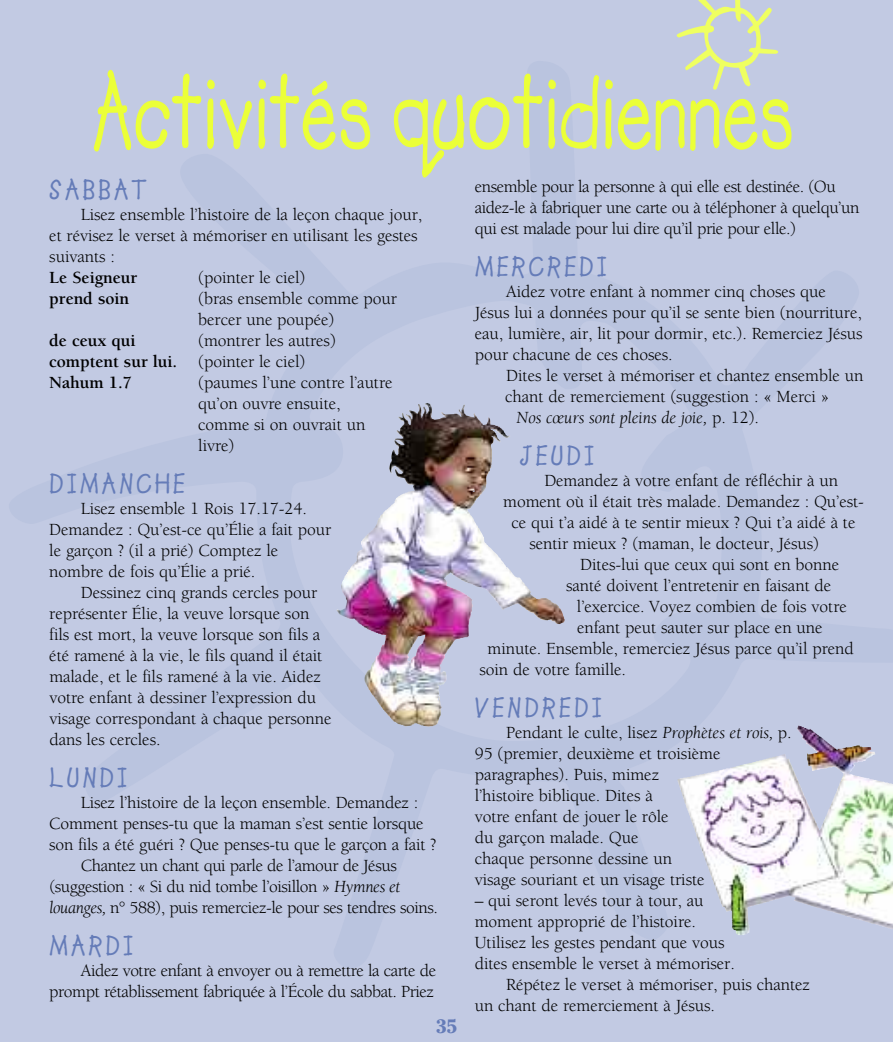
<style>
.page{position:relative;width:893px;height:1042px;background:#c2cae3}
.page>*{position:absolute;margin:0;border:0;box-sizing:border-box;transform-origin:0 0}
.t1{font:105px "Lemonade ICG Bold";color:#ebff38;scale:.75 1}
.t2{font:28px "Lemonade ICG Bold";letter-spacing:.1em;color:#657cb8}
.t3{font:700 19.25px "Cheltenham";color:#657cb8}
.t4{font:17.5px/21px "Berkeley";letter-spacing:-.005em;color:#000}
.t5{font:17.5px/21px "Berkeley";letter-spacing:-.025em;color:#000;text-align:right}
.t6{font:italic 17.5px "Berkeley";letter-spacing:-.005em;color:#000}
.t7{font:700 17.5px "Berkeley";letter-spacing:-.005em;color:#000}
.s1{font-style:normal}
.s2{font-style:italic}
.s3{font-weight:700}
</style>
<div class="page">
<svg style="left:337px;top:403px;width:556px;height:532px"></svg>
<svg style="left:677px;top:0;width:101px;height:90px"></svg>
<img style="left:389px;top:403px;width:40px;height:70px">
<img style="left:798px;top:725px;width:91px;height:58px">
<h1 class="t1" style="left:92px;top:49px;width:938px">Activités quotidiennes</h1>
<h2 class="t2" style="left:49px;top:173px;width:100px">SABBAT</h2>
<p class="t4" style="left:49px;top:205px;width:375px;text-indent:32px">Lisez ensemble l’histoire de la leçon chaque jour, et révisez le verset à mémoriser en utilisant les gestes suivants :</p>
<p class="t7" style="left:49px;top:270px;width:89px">Le Seigneur</p>
<p class="t4" style="left:198px;top:268px;width:109px">(pointer le ciel)</p>
<p class="t7" style="left:49px;top:291px;width:81px">prend soin</p>
<p class="t4" style="left:198px;top:289px;width:200px">(bras ensemble comme pour bercer une poupée)</p>
<p class="t7" style="left:49px;top:333px;width:88px">de ceux qui</p>
<p class="t5" style="left:475px;top:177px;width:386px;text-align:left">ensemble pour la personne à qui elle est destinée. (Ou aidez-le à fabriquer une carte ou à téléphoner à quelqu’un qui est malade pour lui dire qu’il prie pour elle.)</p>
<h2 class="t2" style="left:475px;top:250px;width:134px">MERCREDI</h2>
<p class="t4" style="left:475px;top:282px;width:389px;text-indent:31px">Aidez votre enfant à nommer cinq choses que Jésus lui a données pour qu’il se sente bien (nourriture, eau, lumière, air, lit pour dormir, etc.). Remerciez Jésus pour chacune de ces choses.</p>
<p class="t4" style="left:506px;top:366px;width:359px">Dites le verset à mémoriser et chantez ensemble un</p>
<p class="t4" style="left:505px;top:387px;width:326px">chant de remerciement (suggestion : « Merci »</p>
<p class="t6" style="left:516px;top:410px;width:244px">Nos cœurs sont pleins de joie, <span class="s1">p. 12).</span></p>
<h2 class="t2" style="left:519px;top:439px;width:76px">JEUDI</h2>
<p class="t4" style="left:544px;top:471px;width:295px">Demandez à votre enfant de réfléchir à un</p>
<p class="t4" style="left:503px;top:492px;width:362px">moment où il était très malade. Demandez : Qu’est-</p>
<p class="t4" style="left:511px;top:513px;width:345px">ce qui t’a aidé à te sentir mieux ? Qui t’a aidé à te</p>
<p class="t4" style="left:529px;top:534px;width:291px">sentir mieux ? (maman, le docteur, Jésus)</p>
<p class="t4" style="left:580px;top:555px;width:261px">Dites-lui que ceux qui sont en bonne</p>
<p class="t4" style="left:566px;top:576px;width:267px">santé doivent l’entretenir en faisant de</p>
<p class="t4" style="left:577px;top:597px;width:271px">l’exercice. Voyez combien de fois votre</p>
<p class="t4" style="left:577px;top:618px;width:247px">enfant peut sauter sur place en une</p>
<p class="t4" style="left:488px;top:639px;width:368px">minute. Ensemble, remerciez Jésus parce qu’il prend</p>
<p class="t4" style="left:479px;top:660px;width:148px">soin de votre famille.</p>
<h2 class="t2" style="left:475px;top:691px;width:129px">VENDREDI</h2>
<p class="t4" style="left:475px;top:723px;width:319px;text-indent:32px">Pendant le culte, lisez <span class="s2">Prophètes et rois,</span> p.<br>95 (premier, deuxième et troisième paragraphes). Puis, mimez<br>l’histoire biblique. Dites à<br>votre enfant de jouer le rôle<br>du garçon malade. Que<br>chaque personne dessine un<br>visage souriant et un visage triste</p>
<p class="t4" style="left:475px;top:891px;width:230px">– qui seront levés tour à tour, au</p>
<p class="t4" style="left:475px;top:912px;width:223px">moment approprié de l’histoire.</p>
<p class="t4" style="left:475px;top:933px;width:251px">Utilisez les gestes pendant que vous</p>
<p class="t4" style="left:475px;top:954px;width:262px">dites ensemble le verset à mémoriser.</p>
<p class="t4" style="left:506px;top:975px;width:305px">Répétez le verset à mémoriser, puis chantez</p>
<p class="t4" style="left:475px;top:996px;width:242px">un chant de remerciement à Jésus.</p>
<p class="t4" style="left:49px;top:331px;width:288px;text-indent:149px">(montrer les autres) <span class="s3">comptent sur lui.</span> (pointer le ciel)<br><span class="s3">Nahum 1.7</span></p>
<p class="t4" style="left:198px;top:373px;width:196px">(paumes l’une contre l’autre qu’on ouvre ensuite, comme si on ouvrait un livre)</p>
<h2 class="t2" style="left:49px;top:467px;width:137px">DIMANCHE</h2>
<p class="t4" style="left:49px;top:499px;width:284px;text-indent:32px">Lisez ensemble 1 Rois 17.17-24.<br>Demandez : Qu’est-ce qu’Élie a fait pour le garçon ? (il a prié) Comptez le nombre de fois qu’Élie a prié.</p>
<p class="t4" style="left:49px;top:583px;width:284px;text-indent:31px">Dessinez cinq grands cercles pour représenter Élie, la veuve lorsque son fils est mort, la veuve lorsque son fils a été ramené à la vie, le fils quand il était malade, et le fils ramené à la vie. Aidez votre enfant à dessiner l’expression du visage correspondant à chaque personne dans les cercles.</p>
<h2 class="t2" style="left:49px;top:761px;width:79px">LUNDI</h2>
<p class="t4" style="left:81px;top:793px;width:339px">Lisez l’histoire de la leçon ensemble. Demandez :</p>
<p class="t4" style="left:49px;top:814px;width:376px">Comment penses-tu que la maman s’est sentie lorsque</p>
<p class="t4" style="left:49px;top:835px;width:389px">son fils a été guéri ? Que penses-tu que le garçon a fait ?</p>
<p class="t5" style="left:81px;top:856px;width:317px">Chantez un chant qui parle de l’amour de Jésus</p>
<p class="t5" style="left:49px;top:877px;width:353px">(suggestion : « Si du nid tombe l’oisillon » <span class="s2">Hymnes et</span></p>
<p class="t5" style="left:49px;top:898px;width:390px"><span class="s2">louanges,</span> n° 588), puis remerciez-le pour ses tendres soins.</p>
<h2 class="t2" style="left:49px;top:929px;width:85px">MARDI</h2>
<p class="t5" style="left:49px;top:961px;width:388px">Aidez votre enfant à envoyer ou à remettre la carte de prompt rétablissement fabriquée à l’École du sabbat. Priez</p>
<p class="t3" style="left:436px;top:1019px;width:23px">35</p>
</div>
